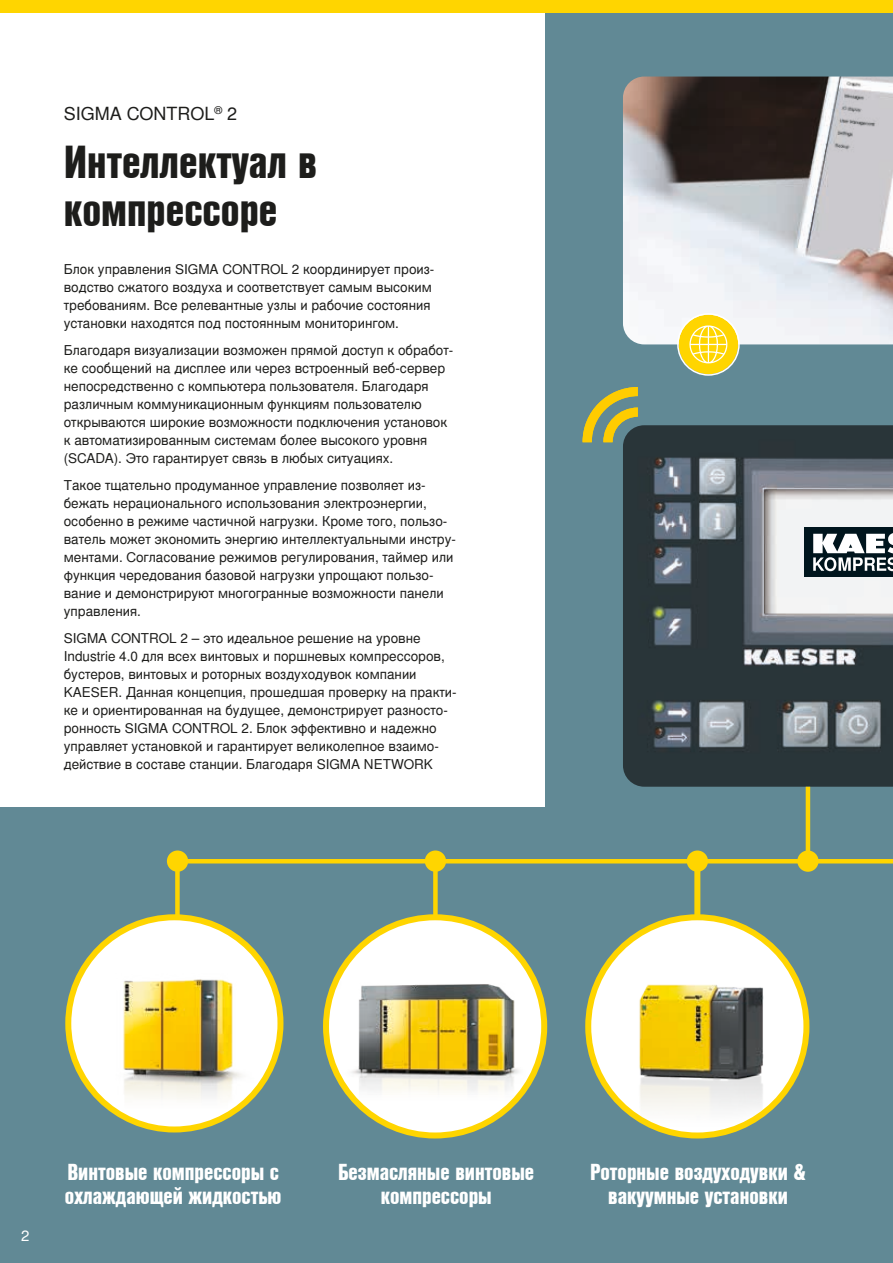
<style>
.page{position:relative;width:893px;height:1263px;background:#fff}
.page>*{position:absolute;margin:0;border:0;box-sizing:border-box;transform-origin:0 0}
.t1{font:45px/48px "Nimbus San L Bla Con";color:#1d1d1b}
.t2{font:22.5px/24px "Nimbus San L Bla Con";color:#fff;text-align:center}
.t3{font:18px "Nimbus San L";color:#1d1d1b}
.t4{font:15px "Nimbus San L";color:#fff}
.t5{font:13.5px/18px "Nimbus San L";color:#1d1d1b}
</style>
<div class="page">
<div style="left:0;top:808px;width:893px;height:455px;background:#618995"></div>
<div style="left:546px;top:0;width:347px;height:808px;background:#618995"></div>
<img style="left:623px;top:425px;width:270px;height:362px">
<img style="left:623px;top:77px;width:270px;height:267px">
<img style="left:82px;top:914px;width:194px;height:218px">
<div style="left:65px;top:914px;width:218px;height:218px;border:6px solid #ffd500;border-radius:50%"></div>
<svg style="left:326px;top:917px;width:218px;height:218px;background:#fff6cc"></svg>
<img style="left:326px;top:931px;width:218px;height:189px">
<div style="left:323px;top:914px;width:224px;height:224px;border:6px solid #ffd500;border-radius:50%"></div>
<div style="left:588px;top:917px;width:218px;height:218px;background:#fff;border-radius:50%"></div>
<img style="left:591px;top:952px;width:209px;height:183px">
<div style="left:585px;top:914px;width:224px;height:224px;border:6px solid #ffd500;border-radius:50%"></div>
<svg style="left:175px;top:859px;width:718px;height:62px"></svg>
<div style="left:433px;top:863px;width:5px;height:55px;background:#ffd500"></div>
<div style="left:694px;top:863px;width:6px;height:55px;background:#ffd500"></div>
<hr style="left:806px;top:787px;width:4px;height:75px;background:#ffd500">
<div style="left:805px;top:527px;width:88px;height:49px;background:#00151d"></div>
<svg style="left:813px;top:533px;width:80px;height:38px"></svg>
<div style="left:167px;top:850px;width:21px;height:22px;background:#ffd500;border-radius:50%"></div>
<div style="left:425px;top:850px;width:21px;height:22px;background:#ffd500;border-radius:50%"></div>
<div style="left:687px;top:850px;width:21px;height:22px;background:#ffd500;border-radius:50%"></div>
<div style="left:797px;top:850px;width:22px;height:22px;background:#ffd500;border-radius:50%"></div>
<div style="left:0;top:0;width:893px;height:13px;background:#ffd500"></div>
<div style="left:679px;top:315px;width:59px;height:59px;background:#ffd500;border-radius:30px"></div>
<div style="left:677px;top:313px;width:63px;height:63px;border:2px solid #fff;border-radius:50%"></div>
<svg style="left:689px;top:325px;width:38px;height:38px"></svg>
<svg style="left:583px;top:387px;width:55px;height:55px"></svg>
<h3 class="t3" style="left:64px;top:103px;width:175px">SIGMA CONTROL<sup>®</sup> 2</h3>
<h1 class="t1" style="left:64px;top:136px;width:255px">Интеллектуал в компрессоре</h1>
<p class="t5" style="left:64px;top:261px;width:372px">Блок управления SIGMA CONTROL 2 координирует произ&shy;водство сжатого воздуха и соответствует самым высоким требованиям. Все релевантные узлы и рабочие состояния установки находятся под постоянным мониторингом.</p>
<p class="t5" style="left:64px;top:342px;width:391px">Благодаря визуализации возможен прямой доступ к обработ&shy;ке сообщений на дисплее или через встроенный веб-сервер непосредственно с компьютера пользователя. Благодаря различным коммуникационным функциям пользователю открываются широкие возможности подключения установок к автоматизированным системам более высокого уровня (SCADA). Это гарантирует связь в любых ситуациях.</p>
<p class="t5" style="left:64px;top:477px;width:394px">Такое тщательно продуманное управление позволяет из&shy;бежать нерационального использования электроэнергии, особенно в режиме частичной нагрузки. Кроме того, пользо&shy;ватель может экономить энергию интеллектуальными инстру&shy;ментами. Согласование режимов регулирования, таймер или функция чередования базовой нагрузки упрощают пользо&shy;вание и демонстрируют многогранные возможности панели управления.</p>
<p class="t5" style="left:64px;top:630px;width:394px">SIGMA CONTROL 2 – это идеальное решение на уровне Industrie 4.0 для всех винтовых и поршневых компрессоров, бустеров, винтовых и роторных воздуходувок компании KAESER. Данная концепция, прошедшая проверку на практи&shy;ке и ориентированная на будущее, демонстрирует разносто&shy;ронность SIGMA CONTROL 2. Блок эффективно и надежно управляет установкой и гарантирует великолепное взаимо&shy;действие в составе станции. Благодаря SIGMA NETWORK</p>
<p class="t4" style="left:21px;top:1226px;width:10px">2</p>
<h2 class="t2" style="left:65px;top:1159px;width:218px;text-align:left">Винтовые компрессоры с охлаждающей жидкостью</h2>
<h2 class="t2" style="left:338px;top:1159px;width:198px">Безмасляные винтовые компрессоры</h2>
<h2 class="t2" style="left:590px;top:1159px;width:217px">Роторные воздуходувки &amp; вакуумные установки</h2>
</div>
